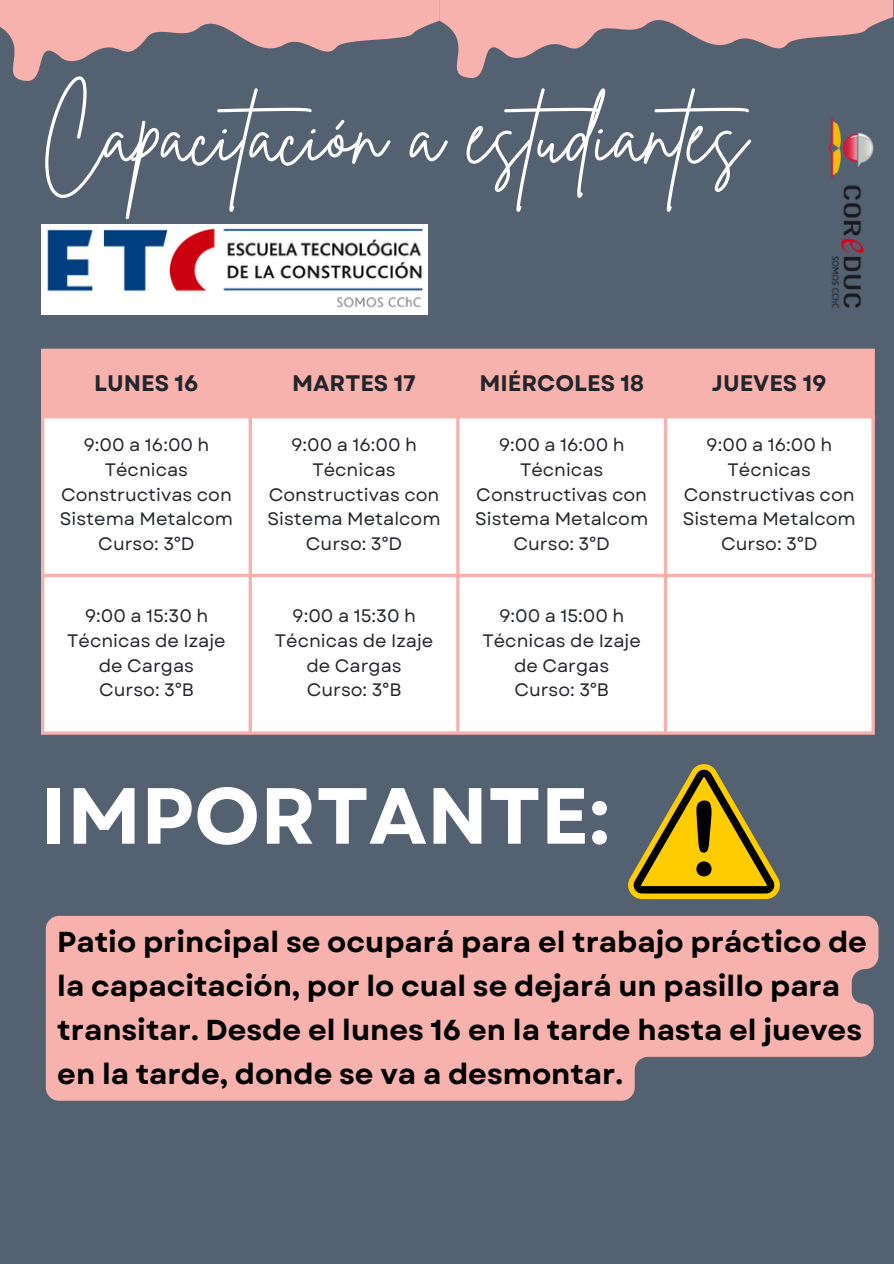
<style>
.page{position:relative;width:894px;height:1264px;background:#fff}
.page>*{position:absolute;margin:0;border:0;box-sizing:border-box;transform-origin:0 0}
.t1{font:84.15px "Brittany Signature";color:#fff}
.t2{font:700 79.35px "Garet";color:#fff}
.t3{font:700 28.8px/43.8px "Garet";color:#000}
.t4{font:700 22.5px "Garet";color:#23252c}
.t5{font:18px/24.8px "Garet";color:#23252c;text-align:center}
</style>
<div class="page">
<div style="left:0;top:0;width:893px;height:1263px;background:#546171"></div>
<svg style="left:0;top:0;width:893px;height:81px"></svg>
<div style="left:44px;top:352px;width:827px;height:63px;background:#f7b2ad"></div>
<div style="left:44px;top:418px;width:827px;height:313px;background:#fff"></div>
<hr style="left:41px;top:352px;width:3px;height:379px;background:#f7b2ad">
<svg style="left:248px;top:352px;width:4px;height:379px"></svg>
<hr style="left:456px;top:352px;width:3px;height:379px;background:#f7b2ad">
<svg style="left:663px;top:352px;width:4px;height:379px"></svg>
<hr style="left:871px;top:352px;width:3px;height:379px;background:#f7b2ad">
<hr style="left:41px;top:349px;width:833px;height:3px;background:#f7b2ad">
<hr style="left:41px;top:415px;width:833px;height:3px;background:#f7b2ad">
<hr style="left:41px;top:574px;width:833px;height:3px;background:#f7b2ad">
<hr style="left:41px;top:731px;width:833px;height:3px;background:#f7b2ad">
<img style="left:829px;top:118px;width:45px;height:190px">
<img style="left:41px;top:224px;width:386px;height:90px">
<svg style="left:628px;top:764px;width:152px;height:135px"></svg>
<svg style="left:46px;top:915px;width:832px;height:185px;background:#e9aba8"></svg>
<p class="t1" style="left:41px;top:79px;width:732px">Capacitación a estudiantes</p>
<p class="t4" style="left:94px;top:367px;width:106px">LUNES 16</p>
<p class="t4" style="left:292px;top:367px;width:125px">MARTES 17</p>
<h2 class="t4" style="left:479px;top:367px;width:166px">MIÉRCOLES 18</h2>
<p class="t4" style="left:711px;top:367px;width:116px">JUEVES 19</p>
<p class="t5" style="left:83px;top:432px;width:127px">9:00 a 16:00 h</p>
<p class="t5" style="left:60px;top:457px;width:174px">Técnicas<br>Constructivas con<br>Sistema Metalcom</p>
<p class="t5" style="left:98px;top:531px;width:98px">Curso: 3°D</p>
<p class="t5" style="left:85px;top:603px;width:125px">9:00 a 15:30 h</p>
<p class="t5" style="left:67px;top:628px;width:160px">Técnicas de Izaje de Cargas</p>
<p class="t5" style="left:99px;top:678px;width:96px">Curso: 3°B</p>
<p class="t5" style="left:291px;top:432px;width:127px">9:00 a 16:00 h</p>
<p class="t5" style="left:267px;top:457px;width:174px">Técnicas<br>Constructivas con<br>Sistema Metalcom</p>
<p class="t5" style="left:306px;top:531px;width:98px">Curso: 3°D</p>
<p class="t5" style="left:292px;top:603px;width:125px">9:00 a 15:30 h</p>
<p class="t5" style="left:275px;top:628px;width:160px">Técnicas de Izaje de Cargas</p>
<p class="t5" style="left:306px;top:678px;width:96px">Curso: 3°B</p>
<p class="t5" style="left:498px;top:432px;width:127px">9:00 a 16:00 h</p>
<p class="t5" style="left:475px;top:457px;width:174px">Técnicas<br>Constructivas con<br>Sistema Metalcom</p>
<p class="t5" style="left:513px;top:531px;width:98px">Curso: 3°D</p>
<p class="t5" style="left:499px;top:603px;width:127px">9:00 a 15:00 h</p>
<p class="t5" style="left:482px;top:628px;width:160px">Técnicas de Izaje de Cargas</p>
<p class="t5" style="left:514px;top:678px;width:96px">Curso: 3°B</p>
<p class="t2" style="left:41px;top:758px;width:570px">IMPORTANTE:</p>
<p class="t5" style="left:706px;top:432px;width:127px">9:00 a 16:00 h</p>
<p class="t5" style="left:682px;top:457px;width:174px">Técnicas<br>Constructivas con<br>Sistema Metalcom</p>
<p class="t5" style="left:721px;top:531px;width:98px">Curso: 3°D</p>
<p class="t3" style="left:57px;top:920px;width:810px">Patio principal se ocupará para el trabajo práctico de la capacitación, por lo cual se dejará un pasillo para transitar. Desde el lunes 16 en la tarde hasta el jueves en la tarde, donde se va a desmontar.</p>
</div>
